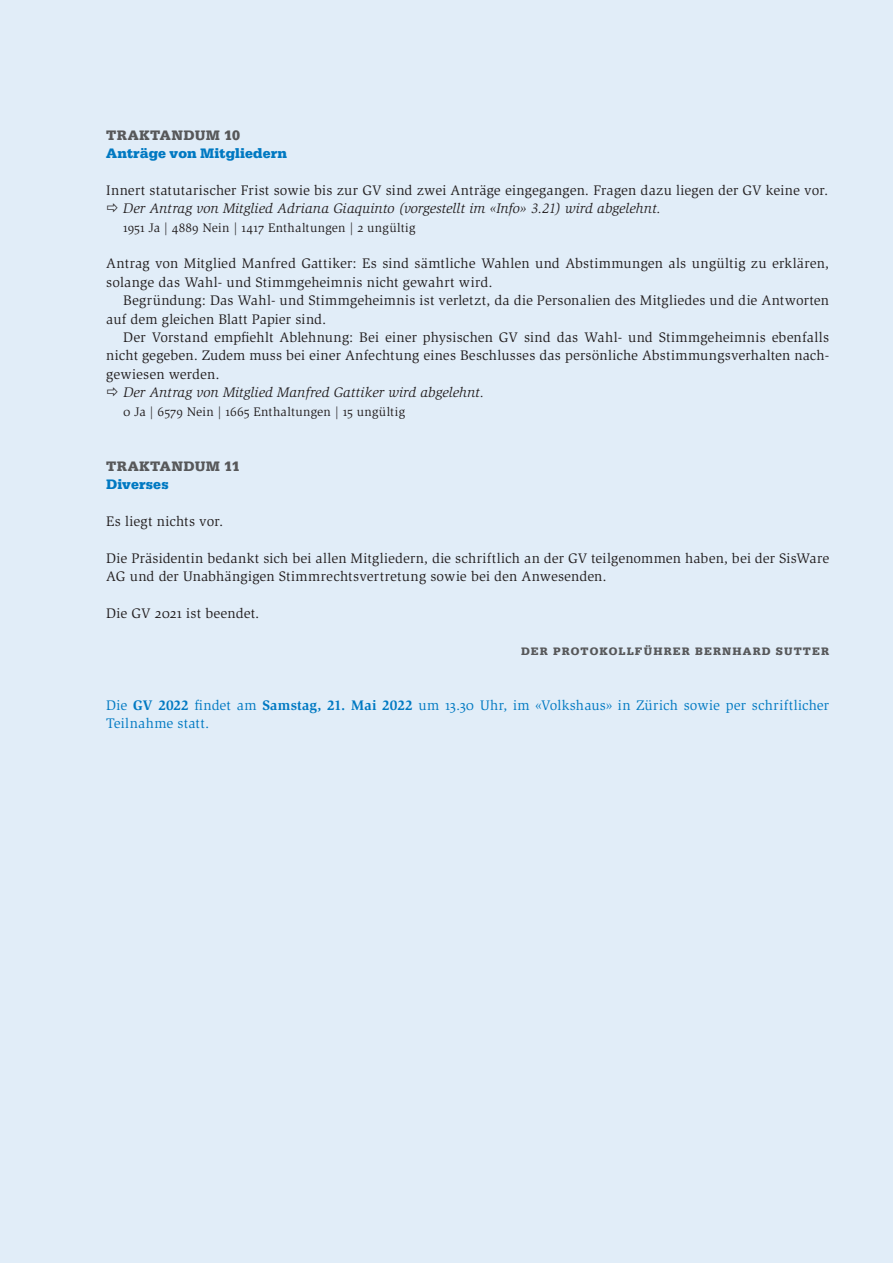
<style>
.page{position:relative;width:893px;height:1263px;background:#e1edf8}
.page>*{position:absolute;margin:0;border:0;box-sizing:border-box;transform-origin:0 0}
.t1{font:14.25px/18.5px "Slimbach Std";letter-spacing:.01em;color:#231f20}
.t2{font:italic 14.25px "Slimbach Std";color:#231f20}
.t3{font:14.25px/18.5px "Slimbach Std";letter-spacing:.015em;color:#0079c2}
.t4{font:700 14.25px "Serifa";letter-spacing:.005em;color:#0079c2}
.t5{font:700 14.25px "Serifa";letter-spacing:.025em;color:#57585a}
.t6{font:12.75px "Slimbach Std";letter-spacing:.015em;color:#231f20}
.t7{font:700 11.25px "Serifa";letter-spacing:.1em;color:#57585a}
.s1{font-weight:700}
</style>
<div class="page">
<p class="t5" style="left:106px;top:126px;width:135px">TRAKTANDUM 10</p>
<p class="t4" style="left:106px;top:145px;width:182px">Anträge von Mitgliedern</p>
<p class="t1" style="left:106px;top:181px;width:723px">Innert statutarischer Frist sowie bis zur GV sind zwei Anträge eingegangen. Fragen dazu liegen der GV keine vor.</p>
<p class="t2" style="left:123px;top:200px;width:539px">Der Antrag von Mitglied Adriana Giaquinto (vorgestellt im «Info» 3.21) wird abgelehnt.</p>
<p class="t6" style="left:123px;top:220px;width:294px">1951 Ja | 4889 Nein | 1417 Enthaltungen | 2 ungültig</p>
<p class="t1" style="left:106px;top:254px;width:724px">Antrag von Mitglied Manfred Gattiker: Es sind sämtliche Wahlen und Abstimmungen als ungültig zu erklären, solange das Wahl- und Stimmgeheimnis nicht gewahrt wird.</p>
<p class="t1" style="left:106px;top:291px;width:724px;text-indent:17px">Begründung: Das Wahl- und Stimmgeheimnis ist verletzt, da die Personalien des Mitgliedes und die Antworten auf dem gleichen Blatt Papier sind.</p>
<p class="t1" style="left:106px;top:328px;width:724px;text-align:justify;text-indent:17px">Der Vorstand empfiehlt Ablehnung: Bei einer physischen GV sind das Wahl- und Stimmgeheimnis ebenfalls nicht gegeben. Zudem muss bei einer Anfechtung eines Beschlusses das persönliche Abstimmungsverhalten nach&shy;gewiesen werden.</p>
<p class="t2" style="left:123px;top:384px;width:362px">Der Antrag von Mitglied Manfred Gattiker wird abgelehnt.</p>
<p class="t6" style="left:123px;top:404px;width:283px">0 Ja | 6579 Nein | 1665 Enthaltungen | 15 ungültig</p>
<p class="t5" style="left:106px;top:457px;width:135px">TRAKTANDUM 11</p>
<p class="t4" style="left:106px;top:476px;width:64px">Diverses</p>
<p class="t1" style="left:106px;top:512px;width:119px">Es liegt nichts vor.</p>
<p class="t1" style="left:106px;top:549px;width:724px">Die Präsidentin bedankt sich bei allen Mitgliedern, die schriftlich an der GV teilgenommen haben, bei der SisWare<br>AG und der Unabhängigen Stimmrechtsvertretung sowie bei den Anwesenden.</p>
<p class="t1" style="left:106px;top:604px;width:155px">Die GV 2021 ist beendet.</p>
<p class="t7" style="left:521px;top:644px;width:309px">DER PROTOKOLLFÜHRER BERNHARD SUTTER</p>
<p class="t3" style="left:106px;top:696px;width:724px">Die <span class="s1">GV 2022</span> findet am <span class="s1">Samstag, 21. Mai 2022</span> um 13.30 Uhr, im «Volkshaus» in Zürich sowie per schriftlicher<br>Teilnahme statt.</p>
</div>
